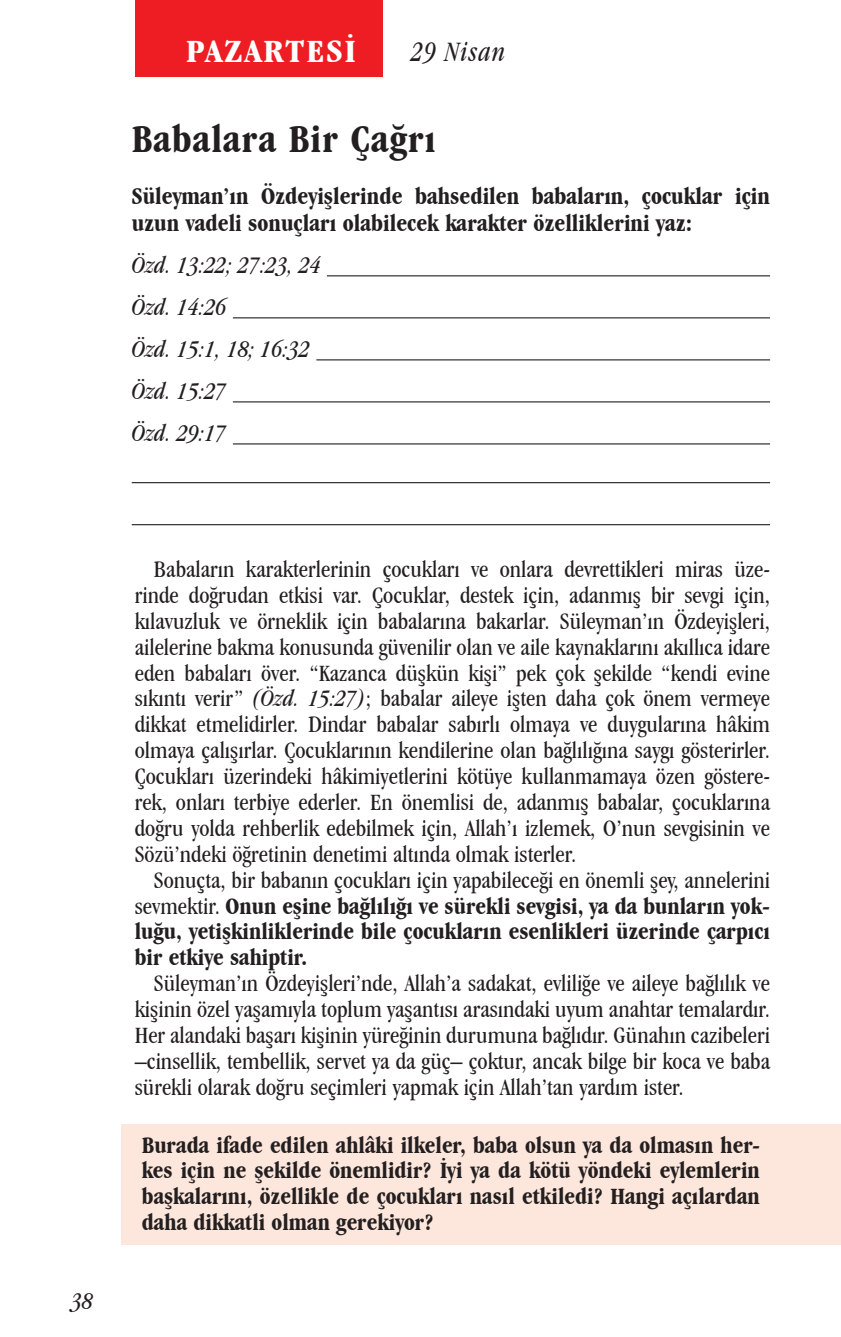
<style>
.page{position:relative;width:841px;height:1337px;background:#fff}
.page>*{position:absolute;margin:0;border:0;box-sizing:border-box;transform-origin:0 0}
.Day_Title{font:700 condensed 40.5px "Garamond IT Cby BT";letter-spacing:.025em;color:#231f20}
.Daily_Header{font:700 condensed 33.75px "Garamond IT Cby BT";letter-spacing:.05em;color:#fff;scale:1.1 1}
.Lesson_Dates{font:italic condensed 29.25px "Garamond IT Cby BT";letter-spacing:.05em;color:#231f20;scale:.9 1}
.Question{font:700 condensed 24.75px/27px "Garamond IT Cby BT";color:#231f20}
.Question-2{font:italic condensed 24.75px "Garamond IT Cby BT";color:#231f20}
.Body{font:condensed 24.3px/25.9px "Garamond IT Cby BT";color:#231f20;text-align:justify}
.Body-2{font:700 condensed 24.3px/25.9px "Garamond IT Cby BT";color:#231f20;text-align:justify}
.x-screened_box-text{font:700 condensed 24.3px/25.9px "Garamond IT Cby BT";color:#231f20;text-align:justify}
.s1{font-style:italic}
.s2{font-weight:400}
</style>
<div class="page">
<div style="left:135px;top:0;width:247px;height:76px;background:#ee1d23"></div>
<div style="left:121px;top:1124px;width:719px;height:120px;background:#fde7dc"></div>
<hr style="left:327px;top:275px;width:442px;height:1px;background:#231f20">
<hr style="left:233px;top:317px;width:537px;height:1px;background:#231f20">
<hr style="left:316px;top:359px;width:454px;height:1px;background:#231f20">
<hr style="left:233px;top:401px;width:537px;height:1px;background:#231f20">
<hr style="left:233px;top:443px;width:537px;height:1px;background:#231f20">
<hr style="left:132px;top:482px;width:638px;height:1px;background:#231f20">
<hr style="left:132px;top:524px;width:638px;height:1px;background:#231f20">
<p class="Daily_Header" style="left:186px;top:31px;width:154px">PAZARTESI</p>
<p class="Lesson_Dates" style="left:411px;top:35px;width:106px">29 Nisan</p>
<p class="Day_Title" style="left:132px;top:115px;width:305px">Babalara Bir Çağrı</p>
<p class="Question" style="left:132px;top:182px;width:639px">Süleyman’ın Özdeyişlerinde bahsedilen babaların, çocuklar için uzun vadeli sonuçları olabilecek karakter özelliklerini yaz:</p>
<p class="Question-2" style="left:132px;top:251px;width:191px">Özd. 13:22; 27:23, 24</p>
<p class="Question-2" style="left:132px;top:293px;width:96px">Özd. 14:26</p>
<p class="Question-2" style="left:132px;top:335px;width:180px">Özd. 15:1, 18; 16:32</p>
<p class="Question-2" style="left:132px;top:377px;width:96px">Özd. 15:27</p>
<p class="Question-2" style="left:132px;top:419px;width:96px">Özd. 29:17</p>
<p class="Question-2" style="left:71px;top:1286px;width:23px">38</p>
<p class="Body" style="left:135px;top:556px;width:636px;text-indent:19px">Babaların karakterlerinin çocukları ve onlara devrettikleri miras üze&shy;rinde doğrudan etkisi var. Çocuklar, destek için, adanmış bir sevgi için, kılavuzluk ve örneklik için babalarına bakarlar. Süleyman’ın Özdeyişleri, ailelerine bakma konusunda güvenilir olan ve aile kaynaklarını akıllıca idare eden babaları över. “Kazanca düşkün kişi” pek çok şekilde “kendi evine sıkıntı verir” <span class="s1">(Özd. 15:27)</span>; babalar aileye işten daha çok önem vermeye dikkat etmelidirler. Dindar babalar sabırlı olmaya ve duygularına hâkim olmaya çalışırlar. Çocuklarının kendilerine olan bağlılığına saygı gösterirler.<br>Çocukları üzerindeki hâkimiyetlerini kötüye kullanmamaya özen göstere&shy;rek, onları terbiye ederler. En önemlisi de, adanmış babalar, çocuklarına doğru yolda rehberlik edebilmek için, Allah’ı izlemek, O’nun sevgisinin ve Sözü’ndeki öğretinin denetimi altında olmak isterler.</p>
<p class="Body-2" style="left:135px;top:866px;width:636px;text-indent:19px"><span class="s2">Sonuçta, bir babanın çocukları için yapabileceği en önemli şey, annelerini sevmektir.</span> Onun eşine bağlılığı ve sürekli sevgisi, ya da bunların yok&shy;luğu, yetişkinliklerinde bile çocukların esenlikleri üzerinde çarpıcı bir etkiye sahiptir.</p>
<p class="Body" style="left:135px;top:970px;width:636px;text-indent:19px">Süleyman’ın Özdeyişleri’nde, Allah’a sadakat, evliliğe ve aileye bağlılık ve kişinin özel yaşamıyla toplum yaşantısı arasındaki uyum anahtar temalardır.<br>Her alandaki başarı kişinin yüreğinin durumuna bağlıdır. Günahın cazibeleri –cinsellik, tembellik, servet ya da güç– çoktur, ancak bilge bir koca ve baba sürekli olarak doğru seçimleri yapmak için Allah’tan yardım ister.</p>
<p class="x-screened_box-text" style="left:142px;top:1131px;width:619px">Burada ifade edilen ahlâki ilkeler, baba olsun ya da olmasın her&shy;kes için ne şekilde önemlidir? İyi ya da kötü yöndeki eylemlerin başkalarını, özellikle de çocukları nasıl etkiledi? Hangi açılardan daha dikkatli olman gerekiyor?</p>
</div>
